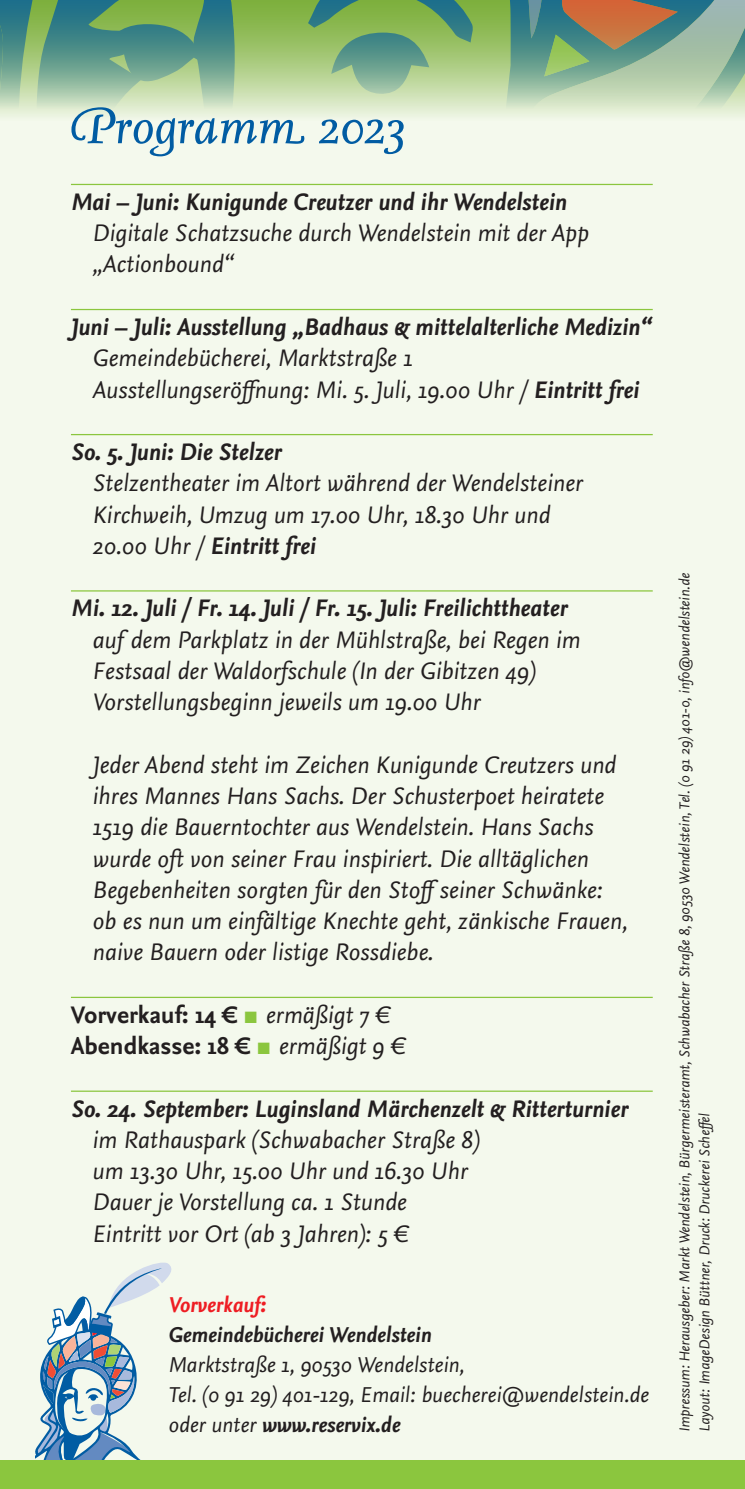
<style>
.page{position:relative;width:745px;height:1489px;background:#fff}
.page>*{position:absolute;margin:0;border:0;box-sizing:border-box;transform-origin:0 0}
._02_Fliesstext_9{font:italic 50px "Nexus Serif Pro";color:#015ca3}
._02_Fliesstext_9-2{font:italic 25px/31.2px "Nexus Sans OT";color:#231f20}
._05_Termin_plus_Lini{font:italic 700 25px "Nexus Sans OT";color:#231f20}
._05_Termin_plus_Lini-2{font:700 25px "Nexus Sans OT";color:#231f20}
._02_Fliesstext_9-3{font:700 25px "Nexus Sans OT";color:#231f20}
._02_Fliesstext_9-4{font:italic 22.5px/30px "Nexus Sans OT";color:#231f20}
._02_Fliesstext_9-5{font:italic 700 22.5px "Nexus Sans OT";color:#231f20}
._02_Fliesstext_9-6{font:italic 700 22.5px "Nexus Sans OT";color:#ee1d23}
._02_Fliesstext_9-7{font:italic 15px "Nexus Sans OT";color:#231f20}
.s1{font-weight:700}
.s2{font-weight:400;color:#8bc63e}
.s3{font-weight:400;font-style:italic}
.s4{font-weight:400}
</style>
<div class="page">
<div style="left:0;top:0;width:744px;height:1488px;background:#f4f9ed"></div>
<svg style="left:35px;top:1262px;width:137px;height:198px"></svg>
<div style="left:0;top:1460px;width:744px;height:28px;background:#8bc63e"></div>
<div style="left:0;top:0;width:744px;height:122px;background:linear-gradient(to right,#eaf2de,#eaf2de)"></div>
<svg style="left:0;top:0;width:744px;height:108px;background:#8bb188"></svg>
<hr style="left:71px;top:184px;width:581px;height:1px;background:#8bc63e">
<hr style="left:71px;top:309px;width:581px;height:1px;background:#8bc63e">
<hr style="left:71px;top:434px;width:581px;height:1px;background:#8bc63e">
<hr style="left:71px;top:590px;width:581px;height:1px;background:#8bc63e">
<hr style="left:71px;top:996px;width:581px;height:1px;background:#8bc63e">
<hr style="left:71px;top:1090px;width:581px;height:1px;background:#8bc63e">
<p class="_02_Fliesstext_9" style="left:71px;top:92px;width:335px">Programm 2023</p>
<p class="_05_Termin_plus_Lini" style="left:71px;top:187px;width:497px">Mai – Juni: Kunigunde Creutzer und ihr Wendelstein</p>
<p class="_02_Fliesstext_9-2" style="left:92px;top:218px;width:497px">Digitale Schatzsuche durch Wendelstein mit der App „Actionbound“</p>
<p class="_05_Termin_plus_Lini" style="left:71px;top:312px;width:582px">Juni – Juli: Ausstellung „Badhaus &amp; mittelalterliche Medizin“</p>
<p class="_02_Fliesstext_9-2" style="left:92px;top:343px;width:548px">Gemeindebücherei, Marktstraße 1<br>Ausstellungseröffnung: Mi. 5. Juli, 19.00 Uhr / <span class="s1">Eintritt frei</span></p>
<p class="_05_Termin_plus_Lini" style="left:71px;top:437px;width:212px">So. 5. Juni: Die Stelzer</p>
<p class="_02_Fliesstext_9-2" style="left:92px;top:468px;width:491px">Stelzentheater im Altort während der Wendelsteiner<br>Kirchweih, Umzug um 17.00 Uhr, 18.30 Uhr und<br>20.00 Uhr / <span class="s1">Eintritt frei</span></p>
<p class="_05_Termin_plus_Lini" style="left:71px;top:594px;width:497px">Mi. 12. Juli / Fr. 14. Juli / Fr. 15. Juli: Freilichttheater</p>
<p class="_02_Fliesstext_9-2" style="left:92px;top:624px;width:489px">auf dem Parkplatz in der Mühlstraße, bei Regen im<br>Festsaal der Waldorfschule (In der Gibitzen 49)</p>
<p class="_02_Fliesstext_9-2" style="left:92px;top:687px;width:389px">Vorstellungsbeginn jeweils um 19.00 Uhr</p>
<p class="_02_Fliesstext_9-2" style="left:92px;top:749px;width:536px">Jeder Abend steht im Zeichen Kunigunde Creutzers und ihres Mannes Hans Sachs. Der Schusterpoet heiratete 1519 die Bauerntochter aus Wendelstein. Hans Sachs wurde oft von seiner Frau inspiriert. Die alltäglichen Begebenheiten sorgten für den Stoffseiner Schwänke: ob es nun um einfältige Knechte geht, zänkische Frauen, naive Bauern oder listige Rossdiebe.</p>
<p class="_05_Termin_plus_Lini-2" style="left:71px;top:1000px;width:320px">Vorverkauf: 14 € <span class="s2">▪</span> <span class="s3">ermäßigt 7 €</span></p>
<p class="_02_Fliesstext_9-3" style="left:71px;top:1031px;width:336px">Abendkasse: 18 € <span class="s2">▪</span> <span class="s3">ermäßigt 9 €</span></p>
<p class="_05_Termin_plus_Lini" style="left:71px;top:1094px;width:558px">So. 24. September: Luginsland Märchenzelt &amp; Ritterturnier</p>
<p class="_02_Fliesstext_9-2" style="left:92px;top:1124px;width:388px">im Rathauspark (Schwabacher Straße 8)</p>
<p class="_02_Fliesstext_9-2" style="left:92px;top:1156px;width:376px">um 13.30 Uhr, 15.00 Uhr und 16.30 Uhr</p>
<p class="_02_Fliesstext_9-2" style="left:92px;top:1187px;width:315px">Dauer je Vorstellung ca. 1 Stunde</p>
<p class="_02_Fliesstext_9-2" style="left:92px;top:1218px;width:317px">Eintritt vor Ort (ab 3 Jahren): 5 €</p>
<p class="_02_Fliesstext_9-6" style="left:168px;top:1291px;width:99px">Vorverkauf:</p>
<p class="_02_Fliesstext_9-4" style="left:168px;top:1320px;width:297px"><span class="s1">Gemeindebücherei Wendelstein<br></span>Marktstraße 1, 90530 Wendelstein,</p>
<p class="_02_Fliesstext_9-4" style="left:168px;top:1380px;width:481px">Tel. (0 91 29) 401-129, Email: buecherei@wendelstein.de</p>
<p class="_02_Fliesstext_9-5" style="left:168px;top:1411px;width:233px"><span class="s4">oder unter</span> www.reservix.de</p>
<p class="_02_Fliesstext_9-7" style="left:675px;top:1431px;width:860px;rotate:-90deg">Impressum: Herausgeber: Markt Wendelstein, Bürgermeisteramt, Schwabacher Straße 8, 90530 Wendelstein, Tel. (0 91 29) 401-0, info@wendelstein.de</p>
<p class="_02_Fliesstext_9-7" style="left:695px;top:1431px;width:320px;rotate:-90deg">Layout: ImageDesign Büttner, Druck: Druckerei Scheffel</p>
</div>
